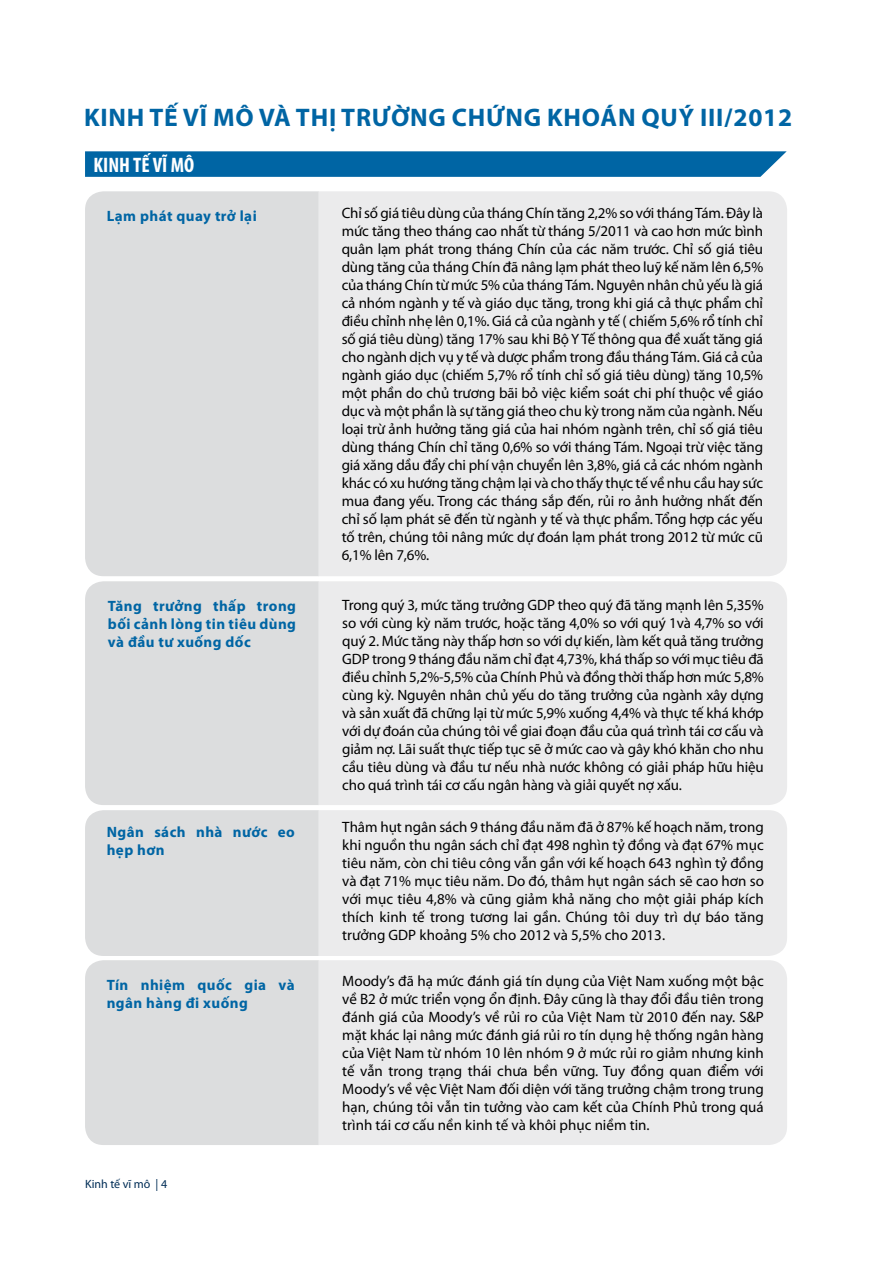
<style>
.page{position:relative;width:893px;height:1263px;background:#fff}
.page>*{position:absolute;margin:0;border:0;box-sizing:border-box;transform-origin:0 0}
.t1{font:700 25.5px "Myriad Pro";letter-spacing:.03em;color:#0065a4}
.t2{font:700 condensed 21px "Myriad Pro";color:#fff}
.t3{font:15px/18px "Myriad Pro";letter-spacing:-.01em;color:#000;text-align:justify}
.t4{font:700 15px/18px "Myriad Pro";letter-spacing:.03em;color:#0065a4}
.t5{font:12px "Myriad Pro";color:#002d56}
</style>
<div class="page">
<div style="left:85px;top:191px;width:233px;height:385px;background:#dcddde"></div>
<div style="left:85px;top:581px;width:233px;height:224px;background:#dcddde"></div>
<div style="left:85px;top:810px;width:233px;height:335px;background:#dcddde"></div>
<div style="left:318px;top:191px;width:469px;height:385px;background:#ebebec"></div>
<div style="left:318px;top:581px;width:469px;height:224px;background:#ebebec"></div>
<div style="left:318px;top:810px;width:469px;height:146px;background:#ebebec"></div>
<div style="left:318px;top:960px;width:469px;height:185px;background:#ebebec"></div>
<svg style="left:85px;top:151px;width:702px;height:26px;background:#096aa7"></svg>
<h1 class="t1" style="left:84px;top:101px;width:710px">KINH TẾ VĨ MÔ VÀ THỊ TRƯỜNG CHỨNG KHOÁN QUÝ III/2012</h1>
<h2 class="t2" style="left:94px;top:152px;width:102px">KINH TẾ VĨ MÔ</h2>
<p class="t4" style="left:107px;top:206px;width:152px">Lạm phát quay trở lại</p>
<p class="t4" style="left:108px;top:596px;width:190px;text-align:justify">Tăng trưởng thấp trong bối cảnh lòng tin tiêu dùng và đầu tư xuống dốc</p>
<p class="t4" style="left:107px;top:822px;width:190px">Ngân sách nhà nước eo hẹp hơn</p>
<p class="t4" style="left:107px;top:975px;width:190px">Tín nhiệm quốc gia và ngân hàng đi xuống</p>
<p class="t5" style="left:85px;top:1176px;width:84px">Kinh tế vĩ mô | 4</p>
<p class="t3" style="left:342px;top:203px;width:423px">Chỉ số giá tiêu dùng của tháng Chín tăng 2,2% so với tháng Tám. Đây là mức tăng theo tháng cao nhất từ tháng 5/2011 và cao hơn mức bình quân lạm phát trong tháng Chín của các năm trước. Chỉ số giá tiêu dùng tăng của tháng Chín đã nâng lạm phát theo luỹ kế năm lên 6,5% của tháng Chín từ mức 5% của tháng Tám. Nguyên nhân chủ yếu là giá cả nhóm ngành y tế và giáo dục tăng, trong khi giá cả thực phẩm chỉ điều chỉnh nhẹ lên 0,1%. Giá cả của ngành y tế ( chiếm 5,6% rổ tính chỉ số giá tiêu dùng) tăng 17% sau khi Bộ Y Tế thông qua đề xuất tăng giá cho ngành dịch vụ y tế và dược phẩm trong đầu tháng Tám. Giá cả của ngành giáo dục (chiếm 5,7% rổ tính chỉ số giá tiêu dùng) tăng 10,5% một phần do chủ trương bãi bỏ việc kiểm soát chi phí thuộc về giáo dục và một phần là sự tăng giá theo chu kỳ trong năm của ngành. Nếu loại trừ ảnh hưởng tăng giá của hai nhóm ngành trên, chỉ số giá tiêu dùng tháng Chín chỉ tăng 0,6% so với tháng Tám. Ngoại trừ việc tăng giá xăng dầu đẩy chi phí vận chuyển lên 3,8%, giá cả các nhóm ngành khác có xu hướng tăng chậm lại và cho thấy thực tế về nhu cầu hay sức mua đang yếu. Trong các tháng sắp đến, rủi ro ảnh hưởng nhất đến chỉ số lạm phát sẽ đến từ ngành y tế và thực phẩm. Tổng hợp các yếu tố trên, chúng tôi nâng mức dự đoán lạm phát trong 2012 từ mức cũ 6,1% lên 7,6%.</p>
<p class="t3" style="left:342px;top:596px;width:423px">Trong quý 3, mức tăng trưởng GDP theo quý đã tăng mạnh lên 5,35% so với cùng kỳ năm trước, hoặc tăng 4,0% so với quý 1và 4,7% so với quý 2. Mức tăng này thấp hơn so với dự kiến, làm kết quả tăng trưởng GDP trong 9 tháng đầu năm chỉ đạt 4,73%, khá thấp so với mục tiêu đã điều chỉnh 5,2%-5,5% của Chính Phủ và đồng thời thấp hơn mức 5,8% cùng kỳ. Nguyên nhân chủ yếu do tăng trưởng của ngành xây dựng và sản xuất đã chững lại từ mức 5,9% xuống 4,4% và thực tế khá khớp với dự đoán của chúng tôi về giai đoạn đầu của quá trình tái cơ cấu và giảm nợ. Lãi suất thực tiếp tục sẽ ở mức cao và gây khó khăn cho nhu cầu tiêu dùng và đầu tư nếu nhà nước không có giải pháp hữu hiệu cho quá trình tái cơ cấu ngân hàng và giải quyết nợ xấu.</p>
<p class="t3" style="left:342px;top:818px;width:423px">Thâm hụt ngân sách 9 tháng đầu năm đã ở 87% kế hoạch năm, trong khi nguồn thu ngân sách chỉ đạt 498 nghìn tỷ đồng và đạt 67% mục tiêu năm, còn chi tiêu công vẫn gần với kế hoạch 643 nghìn tỷ đồng và đạt 71% mục tiêu năm. Do đó, thâm hụt ngân sách sẽ cao hơn so với mục tiêu 4,8% và cũng giảm khả năng cho một giải pháp kích thích kinh tế trong tương lai gần. Chúng tôi duy trì dự báo tăng trưởng GDP khoảng 5% cho 2012 và 5,5% cho 2013.</p>
<p class="t3" style="left:342px;top:972px;width:423px">Moody’s đã hạ mức đánh giá tín dụng của Việt Nam xuống một bậc về B2 ở mức triển vọng ổn định. Đây cũng là thay đổi đầu tiên trong đánh giá của Moody’s về rủi ro của Việt Nam từ 2010 đến nay. S&amp;P mặt khác lại nâng mức đánh giá rủi ro tín dụng hệ thống ngân hàng của Việt Nam từ nhóm 10 lên nhóm 9 ở mức rủi ro giảm nhưng kinh tế vẫn trong trạng thái chưa bền vững. Tuy đồng quan điểm với Moody’s về vệc Việt Nam đối diện với tăng trưởng chậm trong trung hạn, chúng tôi vẫn tin tưởng vào cam kết của Chính Phủ trong quá trình tái cơ cấu nền kinh tế và khôi phục niềm tin.</p>
</div>
